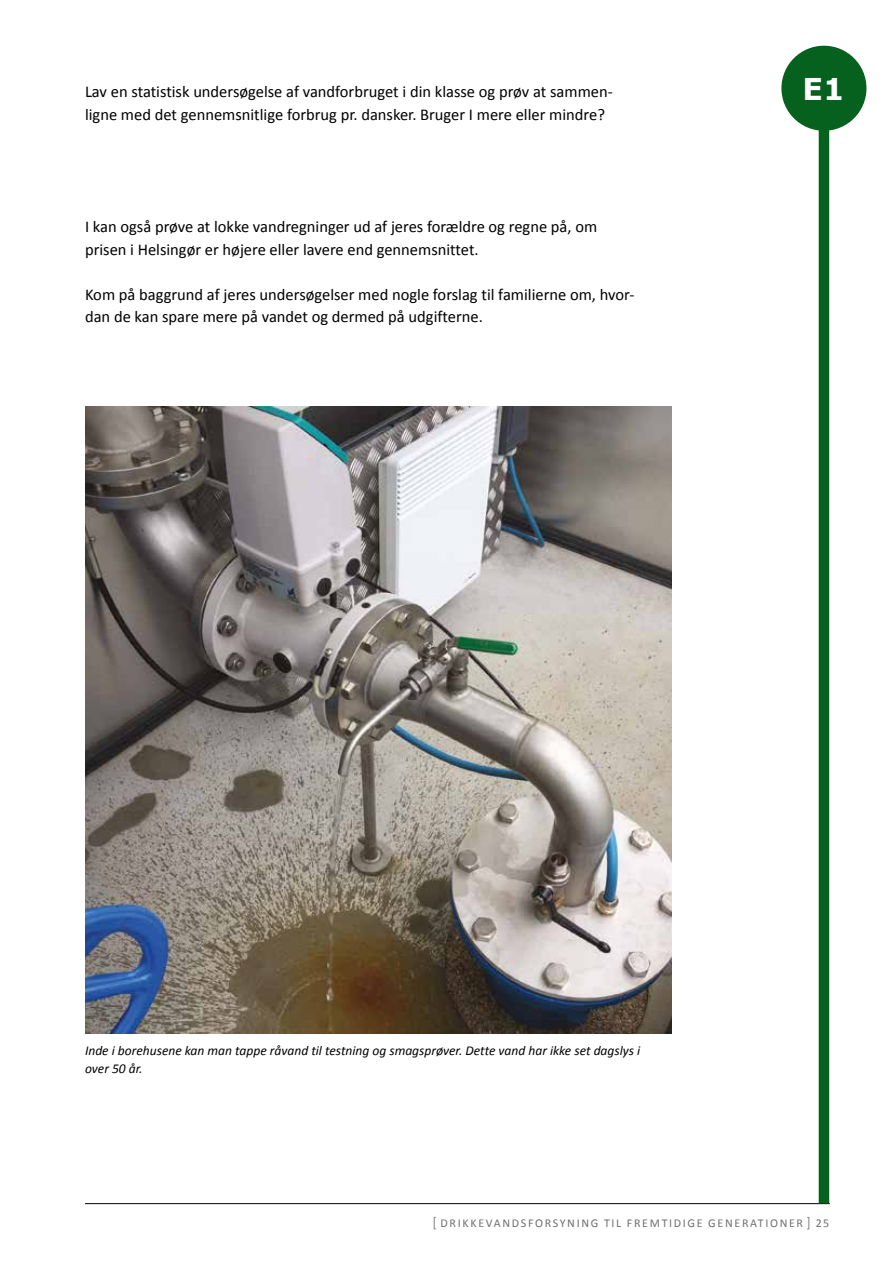
<style>
.page{position:relative;width:893px;height:1263px;background:#fff}
.page>*{position:absolute;margin:0;border:0;box-sizing:border-box;transform-origin:0 0}
.t1{font:700 30px "Verdana";color:#fff}
.t2{font:16.5px/22.5px "Calibri";color:#000}
.t3{font:italic 13.5px/18px "Calibri";color:#000}
.t4{font:12px "Calibri";letter-spacing:.14em;color:#6f6f6f}
.s1{font-weight:300;font-size:15px}
</style>
<div class="page">
<hr style="left:85px;top:1203px;width:745px;height:1px;background:#000">
<div style="left:819px;top:85px;width:10px;height:1118px;background:#06601e"></div>
<div style="left:781px;top:46px;width:85px;height:85px;background:#06601e;border-radius:50%"></div>
<img style="left:85px;top:407px;width:587px;height:627px">
<p class="t2" style="left:85px;top:81px;width:529px">Lav en statistisk undersøgelse af vandforbruget i din klasse og prøv at sammen-</p>
<h1 class="t1" style="left:802px;top:68px;width:43px">E1</h1>
<p class="t2" style="left:85px;top:103px;width:522px">ligne med det gennemsnitlige forbrug pr. dansker. Bruger I mere eller mindre?</p>
<p class="t2" style="left:85px;top:216px;width:514px">I kan også prøve at lokke vandregninger ud af jeres forældre og regne på, om prisen i Helsingør er højere eller lavere end gennemsnittet.</p>
<p class="t2" style="left:85px;top:283px;width:551px">Kom på baggrund af jeres undersøgelser med nogle forslag til familierne om, hvor&shy;dan de kan spare mere på vandet og dermed på udgifterne.</p>
<p class="t3" style="left:85px;top:1041px;width:557px">Inde i borehusene kan man tappe råvand til testning og smagsprøver. Dette vand har ikke set dagslys i over 50 år.</p>
<p class="t4" style="left:432px;top:1216px;width:398px"><span class="s1">[</span> DRIKKEVANDSFORSYNING TIL FREMTIDIGE GENERATIONER <span class="s1">]</span> 25</p>
</div>
